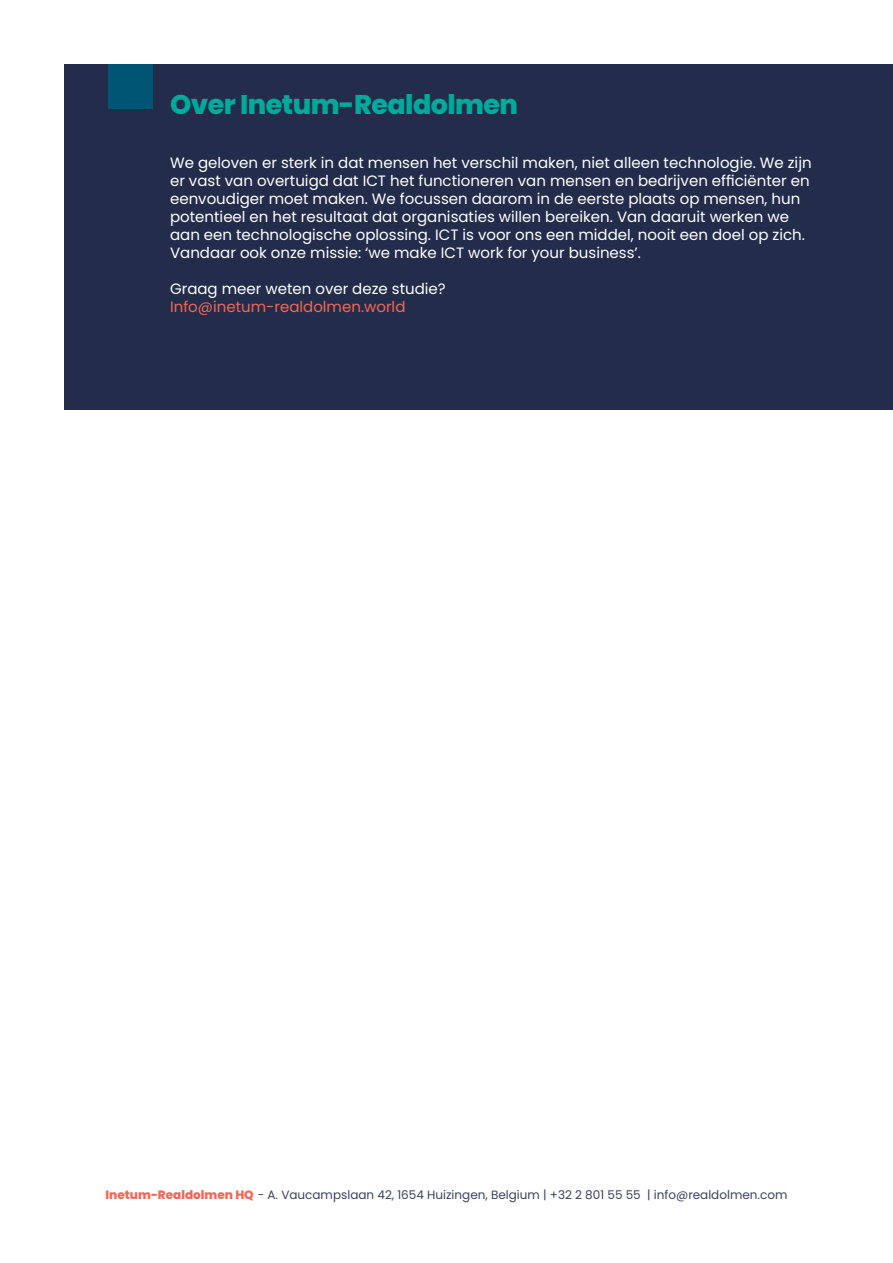
<style>
.page{position:relative;width:893px;height:1263px;background:#fff}
.page>*{position:absolute;margin:0;border:0;box-sizing:border-box;transform-origin:0 0}
.t1{font:800 27px "Poppins";letter-spacing:-.02em;color:#00aa9b}
.t2{font:15px/18px "Poppins";color:#fff}
.t3{font:15px "Poppins";color:#f26756}
.t4{font:12px "Poppins";color:#3c415c}
.s1{font-weight:800;color:#f26756}
</style>
<div class="page">
<div style="left:64px;top:64px;width:828px;height:346px;background:#232d4b"></div>
<div style="left:108px;top:64px;width:45px;height:44px;background:#005574"></div>
<h1 class="t1" style="left:170px;top:89px;width:350px">Over Inetum-Realdolmen</h1>
<p class="t2" style="left:170px;top:154px;width:643px">We geloven er sterk in dat mensen het verschil maken, niet alleen technologie. We zijn er vast van overtuigd dat ICT het functioneren van mensen en bedrijven efficiënter en eenvoudiger moet maken. We focussen daarom in de eerste plaats op mensen, hun potentieel en het resultaat dat organisaties willen bereiken. Van daaruit werken we aan een technologische oplossing. ICT is voor ons een middel, nooit een doel op zich.<br>Vandaar ook onze missie: ‘we make ICT work for your business’.</p>
<p class="t2" style="left:170px;top:280px;width:277px">Graag meer weten over deze studie?</p>
<p class="t3" style="left:170px;top:298px;width:237px">Info@inetum-realdolmen.world</p>
<p class="t4" style="left:106px;top:1188px;width:683px"><span class="s1">Inetum-Realdolmen HQ</span> - A. Vaucampslaan 42, 1654 Huizingen, Belgium | +32 2 801 55 55 | info@realdolmen.com</p>
</div>
